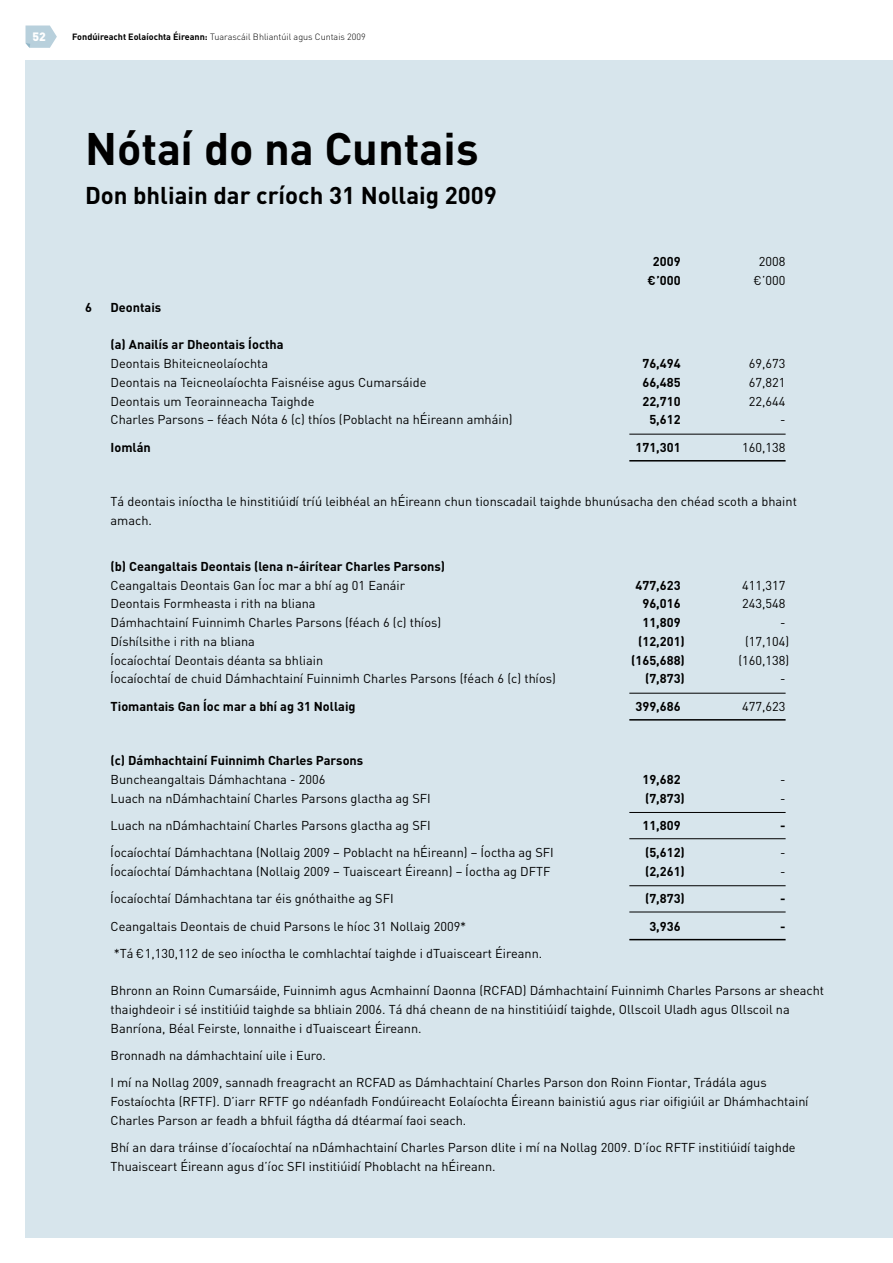
<style>
.page{position:relative;width:893px;height:1263px;background:#fff}
.page>*{position:absolute;margin:0;border:0;box-sizing:border-box;transform-origin:0 0}
.t1{font:700 45px "DIN";color:#000}
.t2{font:700 24px "DIN";color:#000}
.t3{font:12.75px/18.8px "DIN";color:#000}
.t4{font:700 12.75px "DIN";color:#000}
.t5{font:900 12px "DIN";color:#fff}
.t6{font:300 9px "DIN";color:#000}
.s1{font-weight:700}
.s2{font-style:italic}
</style>
<div class="page">
<svg style="left:26px;top:26px;width:31px;height:22px"></svg>
<div style="left:26px;top:60px;width:867px;height:1177px;background:#d7e5ec"></div>
<hr style="left:629px;top:434px;width:157px;height:1px;background:#000">
<hr style="left:629px;top:460px;width:157px;height:1px;background:#000">
<hr style="left:629px;top:693px;width:157px;height:1px;background:#000">
<hr style="left:629px;top:719px;width:157px;height:1px;background:#000">
<hr style="left:629px;top:812px;width:157px;height:1px;background:#000">
<hr style="left:629px;top:838px;width:157px;height:1px;background:#000">
<hr style="left:629px;top:885px;width:157px;height:1px;background:#000">
<hr style="left:629px;top:912px;width:157px;height:1px;background:#000">
<hr style="left:629px;top:939px;width:157px;height:1px;background:#000">
<p class="t5" style="left:32px;top:28px;width:15px">52</p>
<p class="t6" style="left:72px;top:31px;width:295px"><span class="s1">Fondúireacht Eolaíochta Éireann:</span> Tuarascáil Bhliantúil agus Cuntais 2009</p>
<h1 class="t1" style="left:85px;top:119px;width:395px">Nótaí do na Cuntais</h1>
<h2 class="t2" style="left:85px;top:180px;width:413px">Don bhliain dar críoch 31 Nollaig 2009</h2>
<p class="t4" style="left:653px;top:253px;width:29px">2009</p>
<p class="t3" style="left:759px;top:252px;width:28px">2008</p>
<p class="t4" style="left:648px;top:272px;width:34px"><span class="s2">€</span>’000</p>
<p class="t3" style="left:754px;top:270px;width:33px"><span class="s2">€</span>’000</p>
<p class="t4" style="left:85px;top:299px;width:8px">6</p>
<p class="t4" style="left:111px;top:299px;width:52px">Deontais</p>
<p class="t4" style="left:111px;top:336px;width:175px">(a) Anailís ar Dheontais Íoctha</p>
<p class="t3" style="left:111px;top:354px;width:159px">Deontais Bhiteicneolaíochta</p>
<p class="t4" style="left:642px;top:355px;width:40px">76,494</p>
<p class="t3" style="left:749px;top:354px;width:38px">69,673</p>
<p class="t3" style="left:111px;top:373px;width:317px">Deontais na Teicneolaíochta Faisnéise agus Cumarsáide</p>
<p class="t4" style="left:642px;top:374px;width:40px">66,485</p>
<p class="t3" style="left:749px;top:373px;width:38px">67,821</p>
<p class="t3" style="left:111px;top:391px;width:205px">Deontais um Teorainneacha Taighde</p>
<p class="t4" style="left:642px;top:393px;width:40px">22,710</p>
<p class="t3" style="left:749px;top:391px;width:38px">22,644</p>
<p class="t3" style="left:111px;top:410px;width:404px">Charles Parsons – féach Nóta 6 (c) thíos (Poblacht na hÉireann amháin)</p>
<p class="t4" style="left:649px;top:411px;width:33px">5,612</p>
<p class="t3" style="left:780px;top:410px;width:7px">-</p>
<p class="t4" style="left:111px;top:439px;width:42px">Iomlán</p>
<p class="t4" style="left:635px;top:439px;width:47px">171,301</p>
<p class="t3" style="left:742px;top:437px;width:45px">160,138</p>
<p class="t3" style="left:111px;top:492px;width:688px">Tá deontais iníoctha le hinstitiúidí tríú leibhéal an hÉireann chun tionscadail taighde bhunúsacha den chéad scoth a bhaint amach.</p>
<p class="t4" style="left:111px;top:558px;width:336px">(b) Ceangaltais Deontais (lena n-áirítear Charles Parsons)</p>
<p class="t3" style="left:111px;top:575px;width:296px">Ceangaltais Deontais Gan Íoc mar a bhí ag 01 Eanáir</p>
<p class="t4" style="left:635px;top:577px;width:47px">477,623</p>
<p class="t3" style="left:742px;top:575px;width:45px">411,317</p>
<p class="t3" style="left:111px;top:594px;width:207px">Deontais Formheasta i rith na bliana</p>
<p class="t4" style="left:642px;top:595px;width:40px">96,016</p>
<p class="t3" style="left:742px;top:594px;width:45px">243,548</p>
<p class="t3" style="left:111px;top:613px;width:332px">Dámhachtainí Fuinnimh Charles Parsons (féach 6 (c) thíos)</p>
<p class="t4" style="left:642px;top:614px;width:40px">11,809</p>
<p class="t3" style="left:780px;top:613px;width:7px">-</p>
<p class="t3" style="left:111px;top:632px;width:146px">Díshílsithe i rith na bliana</p>
<p class="t4" style="left:638px;top:633px;width:48px">(12,201)</p>
<p class="t3" style="left:745px;top:632px;width:46px">(17,104)</p>
<p class="t3" style="left:111px;top:650px;width:214px">Íocaíochtaí Deontais déanta sa bhliain</p>
<p class="t4" style="left:631px;top:652px;width:55px">(165,688)</p>
<p class="t3" style="left:738px;top:650px;width:52px">(160,138)</p>
<p class="t3" style="left:111px;top:669px;width:447px">Íocaíochtaí de chuid Dámhachtainí Fuinnimh Charles Parsons (féach 6 (c) thíos)</p>
<p class="t4" style="left:645px;top:670px;width:41px">(7,873)</p>
<p class="t3" style="left:780px;top:669px;width:7px">-</p>
<p class="t4" style="left:111px;top:698px;width:247px">Tiomantais Gan Íoc mar a bhí ag 31 Nollaig</p>
<p class="t4" style="left:635px;top:698px;width:47px">399,686</p>
<p class="t3" style="left:742px;top:696px;width:45px">477,623</p>
<p class="t4" style="left:111px;top:752px;width:254px">(c) Dámhachtainí Fuinnimh Charles Parsons</p>
<p class="t3" style="left:111px;top:770px;width:216px">Buncheangaltais Dámhachtana - 2006</p>
<p class="t4" style="left:642px;top:771px;width:40px">19,682</p>
<p class="t3" style="left:780px;top:770px;width:7px">-</p>
<p class="t3" style="left:111px;top:788px;width:322px">Luach na nDámhachtainí Charles Parsons glactha ag SFI</p>
<p class="t4" style="left:645px;top:790px;width:41px">(7,873)</p>
<p class="t3" style="left:780px;top:788px;width:7px">-</p>
<p class="t3" style="left:111px;top:816px;width:322px">Luach na nDámhachtainí Charles Parsons glactha ag SFI</p>
<p class="t4" style="left:642px;top:817px;width:40px">11,809</p>
<p class="t4" style="left:780px;top:817px;width:7px">-</p>
<p class="t3" style="left:111px;top:843px;width:445px">Íocaíochtaí Dámhachtana (Nollaig 2009 – Poblacht na hÉireann) – Íoctha ag SFI</p>
<p class="t4" style="left:645px;top:844px;width:41px">(5,612)</p>
<p class="t3" style="left:780px;top:843px;width:7px">-</p>
<p class="t3" style="left:111px;top:862px;width:442px">Íocaíochtaí Dámhachtana (Nollaig 2009 – Tuaisceart Éireann) – Íoctha ag DFTF</p>
<p class="t4" style="left:645px;top:863px;width:41px">(2,261)</p>
<p class="t3" style="left:780px;top:862px;width:7px">-</p>
<p class="t3" style="left:111px;top:889px;width:285px">Íocaíochtaí Dámhachtana tar éis gnóthaithe ag SFI</p>
<p class="t4" style="left:645px;top:890px;width:41px">(7,873)</p>
<p class="t4" style="left:780px;top:890px;width:7px">-</p>
<p class="t3" style="left:111px;top:916px;width:357px">Ceangaltais Deontais de chuid Parsons le híoc 31 Nollaig 2009*</p>
<p class="t4" style="left:649px;top:917px;width:33px">3,936</p>
<p class="t4" style="left:780px;top:917px;width:7px">-</p>
<p class="t3" style="left:114px;top:943px;width:430px">*Tá <span class="s2">€</span>1,130,112 de seo iníoctha le comhlachtaí taighde i dTuaisceart Éireann.</p>
<p class="t3" style="left:111px;top:981px;width:715px">Bhronn an Roinn Cumarsáide, Fuinnimh agus Acmhainní Daonna (RCFAD) Dámhachtainí Fuinnimh Charles Parsons ar sheacht thaighdeoir i sé institiúid taighde sa bhliain 2006. Tá dhá cheann de na hinstitiúidí taighde, Ollscoil Uladh agus Ollscoil na<br>Banríona, Béal Feirste, lonnaithe i dTuaisceart Éireann.</p>
<p class="t3" style="left:111px;top:1041px;width:658px;line-height:27.3px">Bronnadh na dámhachtainí uile i Euro.<br>I mí na Nollag 2009, sannadh freagracht an RCFAD as Dámhachtainí Charles Parson don Roinn Fiontar, Trádála agus</p>
<p class="t3" style="left:111px;top:1092px;width:700px">Fostaíochta (RFTF). D’iarr RFTF go ndéanfadh Fondúireacht Eolaíochta Éireann bainistiú agus riar oifigiúil ar Dhámhachtainí<br>Charles Parson ar feadh a bhfuil fágtha dá dtéarmaí faoi seach.</p>
<p class="t3" style="left:111px;top:1138px;width:687px">Bhí an dara tráinse d’íocaíochtaí na nDámhachtainí Charles Parson dlite i mí na Nollag 2009. D’íoc RFTF institiúidí taighde<br>Thuaisceart Éireann agus d’íoc SFI institiúidí Phoblacht na hÉireann.</p>
</div>
